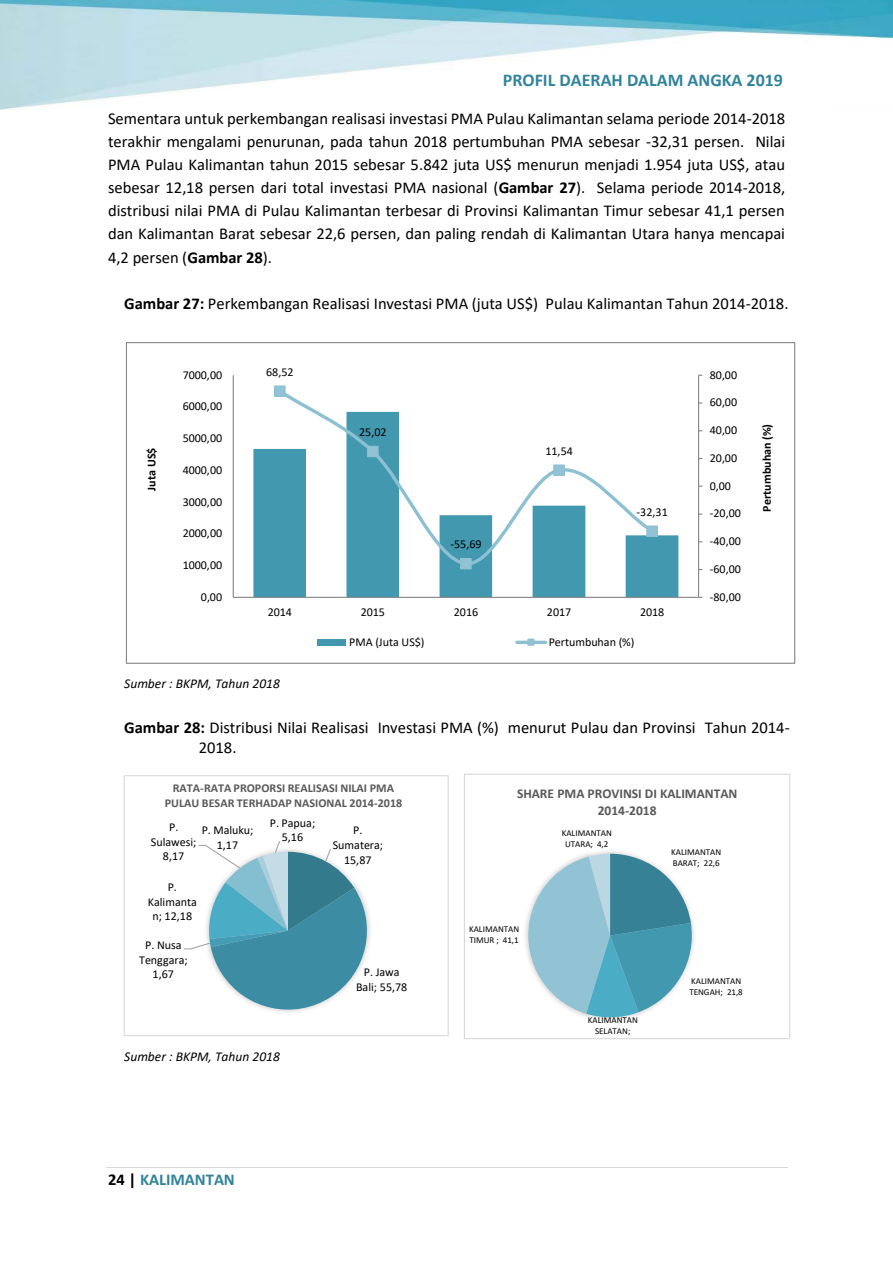
<style>
.page{position:relative;width:893px;height:1263px;background:#fff}
.page>*{position:absolute;margin:0;border:0;box-sizing:border-box;transform-origin:0 0}
.t1{font:700 18px "Calibri";color:#31849b}
.t2{font:16.5px/23.1px "Calibri";color:#000;text-align:justify}
.t3{font:700 16.5px "Calibri";color:#31849b}
.t4{font:italic 13.5px "Calibri";color:#000}
.t5{font:700 13.5px "Calibri";color:#595959}
.t6{font:12px/14.7px "Calibri";color:#000;text-align:center}
.t7{font:700 12px/14.9px "Calibri";letter-spacing:.005em;color:#595959;text-align:center}
.t8{font:700 12px "Calibri";color:#000}
.t9{font:9px/10.9px "Calibri";color:#000}
.s1{font-weight:700}
.s2{color:#000}
</style>
<div class="page">
<img style="left:0;top:0;width:892px;height:109px">
<hr style="left:106px;top:1167px;width:681px;height:1px;background:#d9d9d9">
<svg style="left:253px;top:449px;width:425px;height:148px;fill:#4198af"></svg>
<hr style="left:698px;top:375px;width:1px;height:222px;background:#868686">
<hr style="left:233px;top:375px;width:1px;height:222px;background:#868686">
<hr style="left:233px;top:597px;width:466px;height:1px;background:#868686">
<svg style="left:275px;top:393px;width:382px;height:177px"></svg>
<div style="left:275px;top:386px;width:10px;height:10px;background:#91c3d5"></div>
<div style="left:274px;top:385px;width:12px;height:12px;border:1px solid #8cc0d2"></div>
<div style="left:368px;top:446px;width:10px;height:11px;background:#91c3d5"></div>
<div style="left:367px;top:446px;width:12px;height:11px;border:1px solid #8cc0d2"></div>
<div style="left:461px;top:558px;width:10px;height:11px;background:#91c3d5"></div>
<div style="left:460px;top:558px;width:12px;height:11px;border:1px solid #8cc0d2"></div>
<div style="left:554px;top:465px;width:10px;height:10px;background:#91c3d5"></div>
<div style="left:553px;top:464px;width:12px;height:12px;border:1px solid #8cc0d2"></div>
<div style="left:647px;top:526px;width:10px;height:10px;background:#91c3d5"></div>
<div style="left:646px;top:525px;width:12px;height:12px;border:1px solid #8cc0d2"></div>
<div style="left:317px;top:639px;width:29px;height:7px;background:#4198af"></div>
<hr style="left:517px;top:641px;width:29px;height:3px;background:#8cc0d2">
<div style="left:527px;top:639px;width:7px;height:7px;border:1px solid #8cc0d2"></div>
<svg style="left:184px;top:841px;width:186px;height:171px"></svg>
<div style="left:124px;top:775px;width:325px;height:261px;border:1px solid #d9d9d9"></div>
<img style="left:588px;top:851px;width:29px;height:3px">
<svg style="left:525px;top:854px;width:169px;height:165px"></svg>
<div style="left:464px;top:774px;width:326px;height:265px;border:1px solid #d9d9d9"></div>
<p class="t1" style="left:503px;top:72px;width:282px">PROFIL DAERAH DALAM ANGKA 2019</p>
<p class="t2" style="left:108px;top:108px;width:679px">Sementara untuk perkembangan realisasi investasi PMA Pulau Kalimantan selama periode 2014-2018 terakhir mengalami penurunan, pada tahun 2018 pertumbuhan PMA sebesar -32,31 persen. Nilai PMA Pulau Kalimantan tahun 2015 sebesar 5.842 juta US$ menurun menjadi 1.954 juta US$, atau sebesar 12,18 persen dari total investasi PMA nasional (<span class="s1">Gambar 27</span>). Selama periode 2014-2018, distribusi nilai PMA di Pulau Kalimantan terbesar di Provinsi Kalimantan Timur sebesar 41,1 persen dan Kalimantan Barat sebesar 22,6 persen, dan paling rendah di Kalimantan Utara hanya mencapai 4,2 persen (<span class="s1">Gambar 28</span>).</p>
<p class="t2" style="left:124px;top:293px;width:666px"><span class="s1">Gambar 27:</span> Perkembangan Realisasi Investasi PMA (juta US$) Pulau Kalimantan Tahun 2014-2018.</p>
<p class="t8" style="left:146px;top:491px;width:44px;rotate:-90deg">Juta US$</p>
<p class="t6" style="left:183px;top:368px;width:41px">7000,00</p>
<p class="t6" style="left:183px;top:400px;width:41px">6000,00</p>
<p class="t6" style="left:183px;top:432px;width:41px">5000,00</p>
<p class="t6" style="left:183px;top:463px;width:41px">4000,00</p>
<p class="t6" style="left:183px;top:495px;width:41px">3000,00</p>
<p class="t6" style="left:183px;top:527px;width:41px">2000,00</p>
<p class="t6" style="left:183px;top:559px;width:41px">1000,00</p>
<p class="t6" style="left:201px;top:590px;width:23px">0,00</p>
<p class="t6" style="left:266px;top:366px;width:29px">68,52</p>
<p class="t6" style="left:359px;top:426px;width:29px">25,02</p>
<p class="t6" style="left:450px;top:538px;width:33px">-55,69</p>
<p class="t6" style="left:545px;top:445px;width:29px">11,54</p>
<p class="t6" style="left:636px;top:506px;width:33px">-32,31</p>
<p class="t6" style="left:268px;top:606px;width:26px">2014</p>
<p class="t6" style="left:361px;top:606px;width:26px">2015</p>
<p class="t6" style="left:454px;top:606px;width:26px">2016</p>
<p class="t6" style="left:547px;top:606px;width:26px">2017</p>
<p class="t6" style="left:640px;top:606px;width:26px">2018</p>
<p class="t6" style="left:349px;top:635px;width:77px">PMA (Juta US$)</p>
<p class="t6" style="left:549px;top:635px;width:87px">Pertumbuhan (%)</p>
<p class="t6" style="left:710px;top:368px;width:29px">80,00</p>
<p class="t6" style="left:710px;top:396px;width:29px">60,00</p>
<p class="t6" style="left:710px;top:424px;width:29px">40,00</p>
<p class="t6" style="left:710px;top:452px;width:29px">20,00</p>
<p class="t6" style="left:710px;top:479px;width:23px">0,00</p>
<p class="t6" style="left:710px;top:507px;width:32px">-20,00</p>
<p class="t6" style="left:710px;top:535px;width:32px">-40,00</p>
<p class="t6" style="left:710px;top:563px;width:32px">-60,00</p>
<p class="t6" style="left:710px;top:590px;width:32px">-80,00</p>
<p class="t8" style="left:762px;top:512px;width:89px;rotate:-90deg">Pertumbuhan (%)</p>
<p class="t4" style="left:124px;top:678px;width:157px">Sumber : BKPM, Tahun 2018</p>
<p class="t2" style="left:199px;top:719px;width:593px;line-height:20.1px;text-indent:-75px"><span class="s1">Gambar 28:</span> Distribusi Nilai Realisasi Investasi PMA (%) menurut Pulau dan Provinsi Tahun 2014-<br>2018.</p>
<p class="t7" style="left:165px;top:782px;width:239px">RATA-RATA PROPORSI REALISASI NILAI PMA<br>PULAU BESAR TERHADAP NASIONAL 2014-2018</p>
<p class="t6" style="left:151px;top:820px;width:47px">P.<br>Sulawesi;<br>8,17</p>
<p class="t6" style="left:202px;top:823px;width:53px">P. Maluku;<br>1,17</p>
<p class="t6" style="left:270px;top:816px;width:47px">P. Papua;<br>5,16</p>
<p class="t6" style="left:148px;top:880px;width:50px">P.<br>Kalimanta n; 12,18</p>
<p class="t6" style="left:139px;top:939px;width:50px">P. Nusa<br>Tenggara;<br>1,67</p>
<p class="t6" style="left:333px;top:824px;width:52px">P.<br>Sumatera;<br>15,87</p>
<p class="t6" style="left:356px;top:966px;width:53px">P. Jawa<br>Bali; 55,78</p>
<p class="t4" style="left:124px;top:1050px;width:157px">Sumber : BKPM, Tahun 2018</p>
<p class="t3" style="left:108px;top:1173px;width:128px"><span class="s2">24 |</span> KALIMANTAN</p>
<p class="t5" style="left:517px;top:788px;width:222px">SHARE PMA PROVINSI DI KALIMANTAN</p>
<p class="t5" style="left:598px;top:805px;width:60px">2014-2018</p>
<p class="t9" style="left:469px;top:924px;width:52px">KALIMANTAN<br>TIMUR ; 41,1</p>
<p class="t9" style="left:562px;top:828px;width:52px;text-align:center">KALIMANTAN<br>UTARA; 4,2</p>
<p class="t9" style="left:671px;top:848px;width:52px">KALIMANTAN<br>BARAT; 22,6</p>
<p class="t9" style="left:588px;top:1015px;width:52px;text-align:center">KALIMANTAN<br>SELATAN;</p>
<p class="t9" style="left:690px;top:976px;width:55px">KALIMANTAN<br>TENGAH; 21,8</p>
</div>
